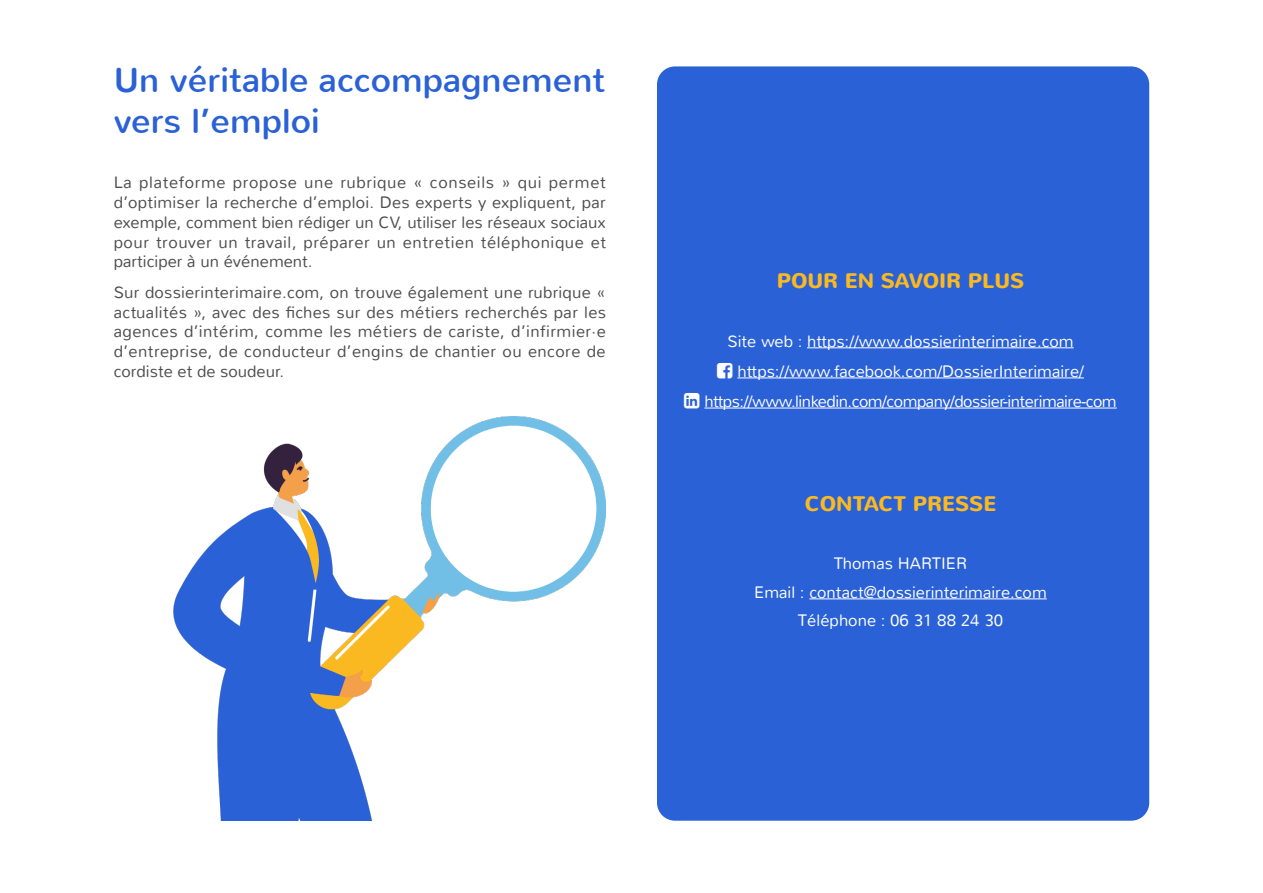
<style>
.page{position:relative;width:1263px;height:893px;background:#fff}
.page>*{position:absolute;margin:0;border:0;box-sizing:border-box;transform-origin:0 0}
.t1{font:34.5px/41.4px "Nunito";color:#2a61d6}
.Communiqué_de_presse{font:700 21px "Nunito";color:#fbb921}
.Paragraphe{font:300 16.5px/19.8px "Nunito";letter-spacing:.025em;color:#4d4d4d;text-align:justify}
.Paragraphe-2{font:300 16.5px "Nunito";color:#fff}
.Paragraphe-3{font:300 16.5px "Nunito";letter-spacing:-.03em;color:#fff}
</style>
<div class="page">
<div style="left:657px;top:66px;width:492px;height:755px;background:#2a61d6;border-radius:18px"></div>
<hr style="left:807px;top:347px;width:267px;height:1px;background:#fff">
<hr style="left:737px;top:377px;width:347px;height:1px;background:#fff">
<hr style="left:704px;top:408px;width:413px;height:1px;background:#fff">
<hr style="left:809px;top:598px;width:238px;height:1px;background:#fff">
<img style="left:173px;top:417px;width:433px;height:404px">
<h1 class="t1" style="left:114px;top:59px;width:493px">Un véritable accompagnement vers l’emploi</h1>
<p class="Paragraphe" style="left:114px;top:173px;width:494px">La plateforme propose une rubrique « conseils » qui permet d’optimiser la recherche d’emploi. Des experts y expliquent, par exemple, comment bien rédiger un CV, utiliser les réseaux sociaux pour trouver un travail, préparer un entretien téléphonique et participer à un événement.</p>
<p class="Paragraphe" style="left:114px;top:282px;width:494px">Sur dossierinterimaire.com, on trouve également une rubrique « actualités », avec des fiches sur des métiers recherchés par les agences d’intérim, comme les métiers de cariste, d’infirmier·e d’entreprise, de conducteur d’engins de chantier ou encore de cordiste et de soudeur.</p>
<p class="Communiqué_de_presse" style="left:777px;top:267px;width:249px">POUR EN SAVOIR PLUS</p>
<p class="Paragraphe-2" style="left:727px;top:330px;width:348px">Site web : https://www.dossierinterimaire.com</p>
<p class="Paragraphe-2" style="left:737px;top:361px;width:348px">https://www.facebook.com/DossierInterimaire/</p>
<p class="Paragraphe-3" style="left:704px;top:391px;width:414px">https://www.linkedin.com/company/dossier-interimaire-com</p>
<p class="Communiqué_de_presse" style="left:805px;top:490px;width:193px">CONTACT PRESSE</p>
<p class="Paragraphe-2" style="left:834px;top:553px;width:135px">Thomas HARTIER</p>
<p class="Paragraphe-2" style="left:754px;top:582px;width:294px">Email : contact@dossierinterimaire.com</p>
<p class="Paragraphe-2" style="left:798px;top:610px;width:207px">Téléphone : 06 31 88 24 30</p>
<p class="Paragraphe-2" style="left:675px;top:589px;width:375px">Etiam a magna nec est semper convallis id vel dui.</p>
</div>
